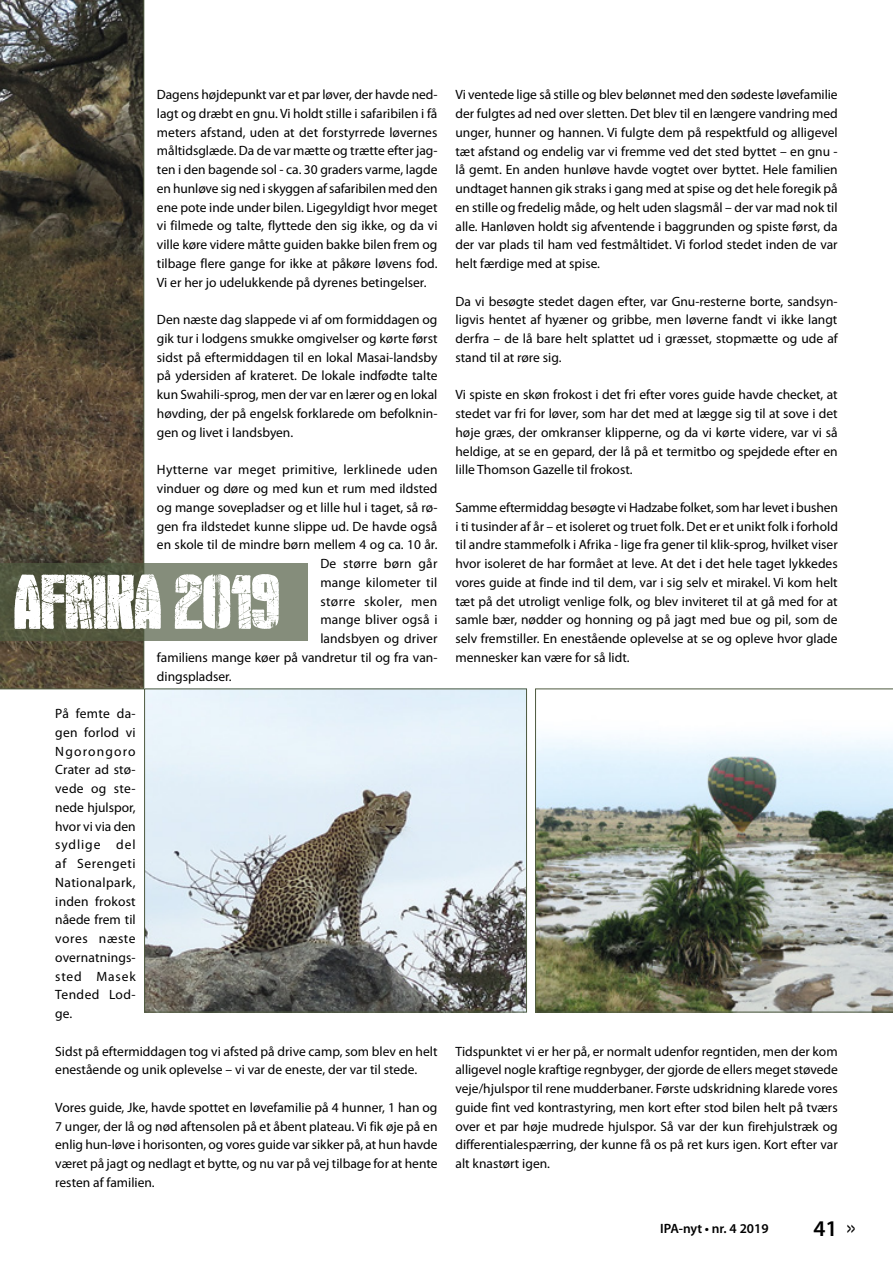
<style>
.page{position:relative;width:893px;height:1263px;background:#fff}
.page>*{position:absolute;margin:0;border:0;box-sizing:border-box;transform-origin:0 0}
.t1{font:62.1px "Rock's Death";letter-spacing:-.01em;color:#fff;scale:.87 1}
.t2{font:600 22.5px "Myriad Pro";color:#000}
.t3{font:900 15.75px "Myriad Pro";color:#000;scale:.43 1}
.t4{font:13.5px/18.8px "Myriad Pro";color:#000;text-align:justify}
.t5{font:600 13.5px "Myriad Pro";color:#000}
.t6{font:13.5px "Myriad Pro";letter-spacing:.03em;color:#000}
.t7{font:13.5px "Myriad Pro";letter-spacing:.02em;color:#000}
</style>
<div class="page">
<svg style="left:0;top:0;width:144px;height:689px;background:#4f4737"></svg>
<svg style="left:0;top:563px;width:308px;height:77px;background:#6b725d"></svg>
<img style="left:535px;top:688px;width:358px;height:324px">
<img style="left:146px;top:690px;width:379px;height:320px">
<div style="left:144px;top:688px;width:383px;height:324px;border:1px solid #4e5a3f"></div>
<p class="t4" style="left:157px;top:86px;width:282px">Dagens højdepunkt var et par løver, der havde ned&shy;lagt og dræbt en gnu. Vi holdt stille i safaribilen i få meters afstand, uden at det forstyrrede løvernes måltidsglæde. Da de var mætte og trætte efter jag&shy;ten i den bagende sol - ca. 30 graders varme, lagde en hunløve sig ned i skyggen af safaribilen med den ene pote inde under bilen. Ligegyldigt hvor meget vi filmede og talte, flyttede den sig ikke, og da vi ville køre videre måtte guiden bakke bilen frem og tilbage flere gange for ikke at påkøre løvens fod.<br>Vi er her jo udelukkende på dyrenes betingelser.</p>
<p class="t4" style="left:157px;top:311px;width:282px">Den næste dag slappede vi af om formiddagen og gik tur i lodgens smukke omgivelser og kørte først sidst på eftermiddagen til en lokal Masai-landsby på ydersiden af krateret. De lokale indfødte talte kun Swahili-sprog, men der var en lærer og en lokal høvding, der på engelsk forklarede om befolknin&shy;gen og livet i landsbyen.</p>
<p class="t4" style="left:157px;top:461px;width:282px">Hytterne var meget primitive, lerklinede uden</p>
<p class="t4" style="left:157px;top:479px;width:282px">vinduer og døre og med kun et rum med ildsted</p>
<p class="t4" style="left:157px;top:498px;width:282px">og mange sovepladser og et lille hul i taget, så rø-</p>
<p class="t4" style="left:157px;top:517px;width:282px">gen fra ildstedet kunne slippe ud. De havde også</p>
<p class="t4" style="left:157px;top:536px;width:282px">en skole til de mindre børn mellem 4 og ca. 10 år.</p>
<p class="t7" style="left:320px;top:556px;width:119px">De større børn går</p>
<p class="t4" style="left:320px;top:573px;width:119px">mange kilometer til</p>
<p class="t6" style="left:320px;top:594px;width:119px">større skoler, men</p>
<p class="t4" style="left:320px;top:611px;width:119px">mange bliver også i</p>
<p class="t4" style="left:320px;top:629px;width:119px">landsbyen og driver</p>
<p class="t4" style="left:157px;top:648px;width:282px">familiens mange køer på vandretur til og fra van-</p>
<p class="t4" style="left:157px;top:667px;width:76px">dingspladser.</p>
<h1 class="t1" style="left:14px;top:573px;width:307px">Afrika 2019</h1>
<p class="t4" style="left:55px;top:704px;width:82px">På femte da&shy;gen forlod vi Ngorongoro Crater ad stø&shy;vede og ste&shy;nede hjulspor, hvor vi via den sydlige del af Serengeti Nationalpark, inden frokost nåede frem til vores næste overnatnings&shy;sted Masek Tended Lod&shy;ge.</p>
<p class="t4" style="left:55px;top:1042px;width:384px">Sidst på eftermiddagen tog vi afsted på drive camp, som blev en helt enestående og unik oplevelse – vi var de eneste, der var til stede.</p>
<p class="t4" style="left:55px;top:1098px;width:384px">Vores guide, Jke, havde spottet en løvefamilie på 4 hunner, 1 han og 7 unger, der lå og nød aftensolen på et åbent plateau. Vi fik øje på en enlig hun-løve i horisonten, og vores guide var sikker på, at hun havde været på jagt og nedlagt et bytte, og nu var på vej tilbage for at hente resten af familien.</p>
<p class="t4" style="left:455px;top:86px;width:384px">Vi ventede lige så stille og blev belønnet med den sødeste løvefamilie der fulgtes ad ned over sletten. Det blev til en længere vandring med unger, hunner og hannen. Vi fulgte dem på respektfuld og alligevel tæt afstand og endelig var vi fremme ved det sted byttet – en gnu - lå gemt. En anden hunløve havde vogtet over byttet. Hele familien undtaget hannen gik straks i gang med at spise og det hele foregik på en stille og fredelig måde, og helt uden slagsmål – der var mad nok til alle. Hanløven holdt sig afventende i baggrunden og spiste først, da der var plads til ham ved festmåltidet. Vi forlod stedet inden de var helt færdige med at spise.</p>
<p class="t4" style="left:455px;top:292px;width:384px">Da vi besøgte stedet dagen efter, var Gnu-resterne borte, sandsyn&shy;ligvis hentet af hyæner og gribbe, men løverne fandt vi ikke langt derfra – de lå bare helt splattet ud i græsset, stopmætte og ude af stand til at røre sig.</p>
<p class="t4" style="left:455px;top:386px;width:384px">Vi spiste en skøn frokost i det fri efter vores guide havde checket, at stedet var fri for løver, som har det med at lægge sig til at sove i det høje græs, der omkranser klipperne, og da vi kørte videre, var vi så heldige, at se en gepard, der lå på et termitbo og spejdede efter en lille Thomson Gazelle til frokost.</p>
<p class="t4" style="left:455px;top:498px;width:384px">Samme eftermiddag besøgte vi Hadzabe folket, som har levet i bushen i ti tusinder af år – et isoleret og truet folk. Det er et unikt folk i forhold til andre stammefolk i Afrika - lige fra gener til klik-sprog, hvilket viser hvor isoleret de har formået at leve. At det i det hele taget lykkedes vores guide at finde ind til dem, var i sig selv et mirakel. Vi kom helt tæt på det utroligt venlige folk, og blev inviteret til at gå med for at samle bær, nødder og honning og på jagt med bue og pil, som de selv fremstiller. En enestående oplevelse at se og opleve hvor glade mennesker kan være for så lidt.</p>
<p class="t4" style="left:455px;top:1042px;width:384px">Tidspunktet vi er her på, er normalt udenfor regntiden, men der kom alligevel nogle kraftige regnbyger, der gjorde de ellers meget støvede veje/hjulspor til rene mudderbaner. Første udskridning klarede vores guide fint ved kontrastyring, men kort efter stod bilen helt på tværs over et par høje mudrede hjulspor. Så var der kun firehjulstræk og differentialespærring, der kunne få os på ret kurs igen. Kort efter var alt knastørt igen.</p>
<p class="t5" style="left:660px;top:1220px;width:110px">IPA-nyt • nr. 4 2019</p>
<h2 class="t2" style="left:814px;top:1214px;width:26px">41</h2>
<p class="t3" style="left:847px;top:1219px;width:20px">&gt;&gt;</p>
</div>
